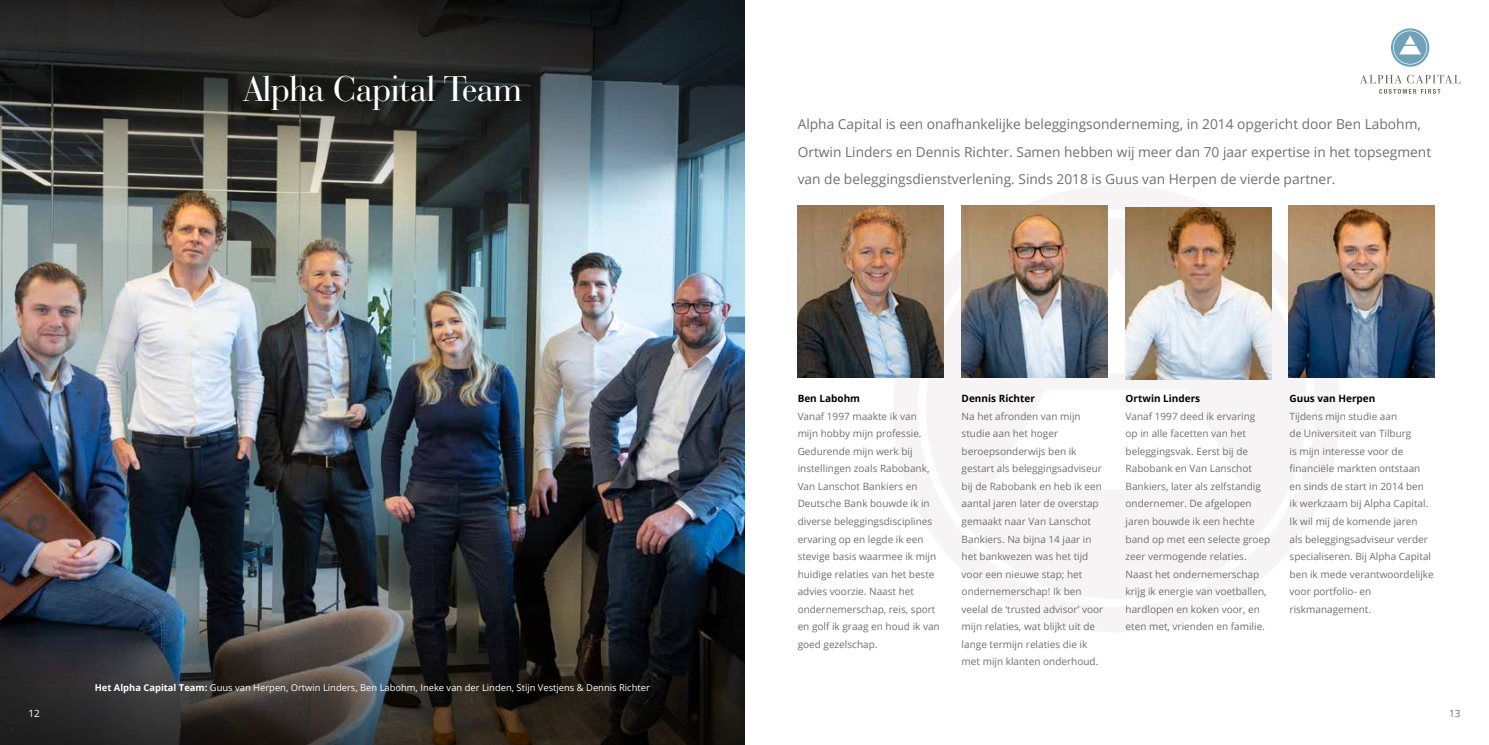
<style>
.page{position:relative;width:1489px;height:745px;background:#fff}
.page>*{position:absolute;margin:0;border:0;box-sizing:border-box;transform-origin:0 0}
.t1{font:37.5px "Bauer Bodoni BT";color:#fff}
.t2{font:13.75px/27.5px "Open Sans";color:#706f6f}
.t3{font:10px/17.5px "Open Sans";color:#706f6f}
.t4{font:700 10px "Open Sans";color:#000}
.t5{font:10px "Open Sans";color:#fff}
.t6{font:9.38px "Open Sans";color:#fff}
.s1{font-weight:700}
</style>
<div class="page">
<svg style="left:893px;top:186px;width:446px;height:446px"></svg>
<svg style="left:926px;top:218px;width:380px;height:380px;fill:#f6f4f4"></svg>
<img style="left:0;top:206px;width:744px;height:405px">
<svg style="left:0;top:611px;width:744px;height:133px;background:#2a2928"></svg>
<svg style="left:0;top:0;width:744px;height:206px;background:#3a4040"></svg>
<img style="left:797px;top:206px;width:146px;height:171px">
<img style="left:961px;top:206px;width:146px;height:171px">
<img style="left:1125px;top:207px;width:146px;height:172px">
<img style="left:1288px;top:206px;width:146px;height:171px">
<svg style="left:1360px;top:75px;width:100px;height:8px"></svg>
<svg style="left:1379px;top:89px;width:61px;height:5px"></svg>
<svg style="left:1391px;top:28px;width:38px;height:39px"></svg>
<h1 class="t1" style="left:246px;top:66px;width:278px">Alpha Capital Team</h1>
<p class="t6" style="left:95px;top:680px;width:556px"><span class="s1">Het Alpha Capital Team:</span> Guus van Herpen, Ortwin Linders, Ben Labohm, Ineke van der Linden, Stijn Vestjens &amp; Dennis Richter</p>
<p class="t2" style="left:797px;top:110px;width:635px">Alpha Capital is een onafhankelijke beleggingsonderneming, in 2014 opgericht door Ben Labohm,<br>Ortwin Linders en Dennis Richter. Samen hebben wij meer dan 70 jaar expertise in het topsegment van de beleggingsdienstverlening. Sinds 2018 is Guus van Herpen de vierde partner.</p>
<p class="t4" style="left:797px;top:391px;width:64px">Ben Labohm</p>
<p class="t3" style="left:797px;top:407px;width:144px">Vanaf 1997 maakte ik van mijn hobby mijn professie.<br>Gedurende mijn werk bij instellingen zoals Rabobank,<br>Van Lanschot Bankiers en<br>Deutsche Bank bouwde ik in diverse beleggingsdisciplines ervaring op en legde ik een stevige basis waarmee ik mijn huidige relaties van het beste advies voorzie. Naast het ondernemerschap, reis, sport en golf ik graag en houd ik van goed gezelschap.</p>
<p class="t4" style="left:961px;top:391px;width:75px">Dennis Richter</p>
<p class="t3" style="left:961px;top:407px;width:143px">Na het afronden van mijn studie aan het hoger beroepsonderwijs ben ik gestart als beleggingsadviseur bij de Rabobank en heb ik een aantal jaren later de overstap gemaakt naar Van Lanschot<br>Bankiers. Na bijna 14 jaar in het bankwezen was het tijd voor een nieuwe stap; het ondernemerschap! Ik ben veelal de ‘trusted advisor’ voor mijn relaties, wat blijkt uit de lange termijn relaties die ik met mijn klanten onderhoud.</p>
<p class="t4" style="left:1125px;top:391px;width:76px">Ortwin Linders</p>
<p class="t3" style="left:1125px;top:407px;width:146px">Vanaf 1997 deed ik ervaring<br>op in alle facetten van het beleggingsvak. Eerst bij de<br>Rabobank en Van Lanschot<br>Bankiers, later als zelfstandig ondernemer. De afgelopen jaren bouwde ik een hechte band op met een selecte groep zeer vermogende relaties.<br>Naast het ondernemerschap krijg ik energie van voetballen, hardlopen en koken voor, en eten met, vrienden en familie.</p>
<p class="t4" style="left:1289px;top:391px;width:87px">Guus van Herpen</p>
<p class="t3" style="left:1289px;top:407px;width:146px">Tijdens mijn studie aan<br>de Universiteit van Tilburg<br>is mijn interesse voor de financiële markten ontstaan en sinds de start in 2014 ben ik werkzaam bij Alpha Capital.<br>Ik wil mij de komende jaren<br>als beleggingsadviseur verder specialiseren. Bij Alpha Capital ben ik mede verantwoordelijke voor portfolio- en riskmanagement.</p>
<p class="t5" style="left:28px;top:705px;width:13px">12</p>
<p class="t3" style="left:1448px;top:703px;width:13px">13</p>
</div>
